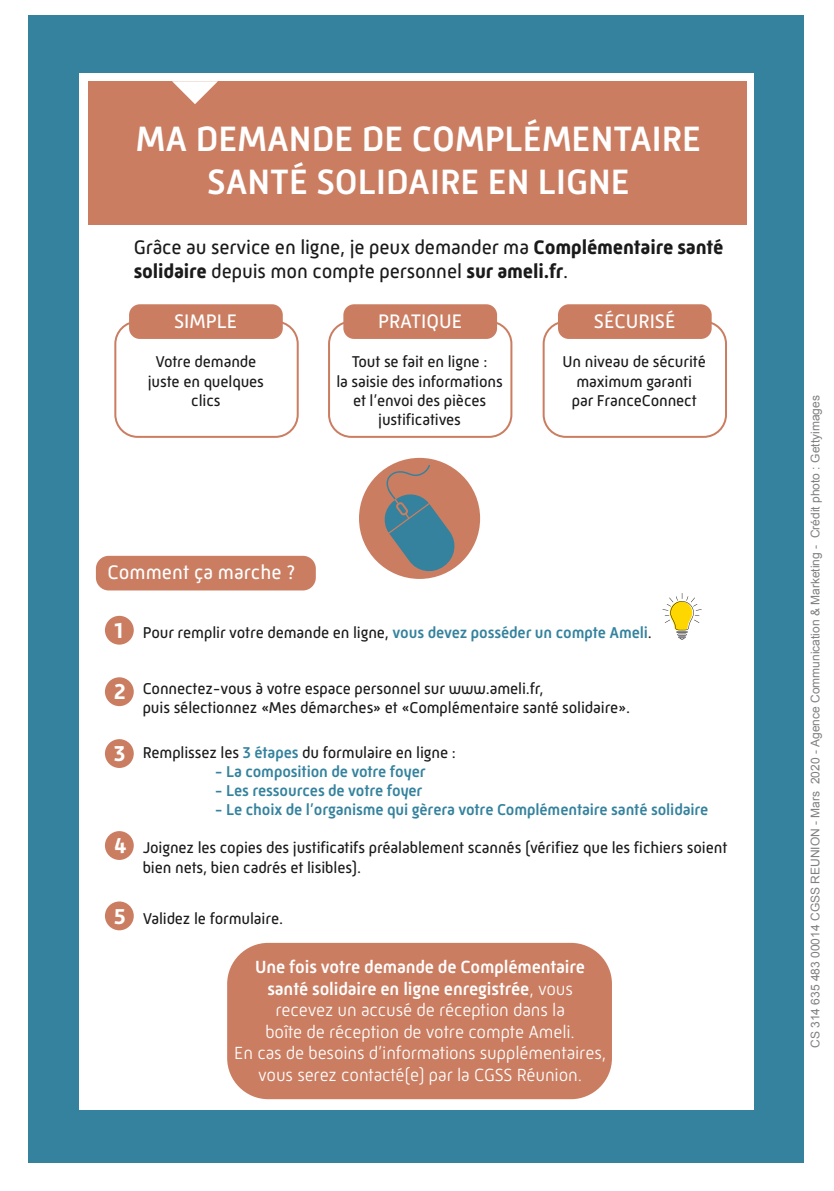
<style>
.page{position:relative;width:834px;height:1191px;background:#fff}
.page>*{position:absolute;margin:0;border:0;box-sizing:border-box;transform-origin:0 0}
.t1{font:500 36px/43.2px "Mic 32 New";color:#fff;text-align:center}
.t2{font:20px/24px "Mic 32 New";letter-spacing:-.01em;color:#1a1a1a}
.t3{font:20px "Mic 32 New";color:#fff}
.t4{font:300 18px/21.6px "Mic 32 New";letter-spacing:-.01em;color:#fff;text-align:center}
.t5{font:16px/19.2px "Mic 32 New";letter-spacing:-.01em;color:#1a1a1a;text-align:center}
.t6{font:500 16px "Mic 32 New";letter-spacing:-.01em;color:#34829d}
.t7{font:12px "Arial";color:#808080}
.s1{font-weight:700}
.s2{font-weight:700;font-size:22px;color:#fff}
.s3{font-weight:500;color:#34829d}
.s4{font-weight:500}
</style>
<div class="page">
<div style="left:28px;top:15px;width:775px;height:1147px;background:#34829d"></div>
<div style="left:79px;top:74px;width:675px;height:1036px;background:#fff"></div>
<div style="left:88px;top:81px;width:658px;height:144px;background:#cb7d61"></div>
<svg style="left:172px;top:81px;width:46px;height:23px"></svg>
<svg style="left:662px;top:593px;width:39px;height:46px"></svg>
<div style="left:114px;top:320px;width:184px;height:118px;border:2px solid #cb7d61;border-radius:22px"></div>
<div style="left:129px;top:304px;width:154px;height:35px;background:#cb7d61;border-radius:11px"></div>
<div style="left:328px;top:320px;width:184px;height:118px;border:2px solid #cb7d61;border-radius:22px"></div>
<div style="left:343px;top:304px;width:154px;height:35px;background:#cb7d61;border-radius:11px"></div>
<div style="left:542px;top:320px;width:184px;height:118px;border:2px solid #cb7d61;border-radius:22px"></div>
<div style="left:558px;top:304px;width:153px;height:35px;background:#cb7d61;border-radius:11px"></div>
<div style="left:226px;top:942px;width:387px;height:158px;background:#cb7d61;border-radius:42px"></div>
<div style="left:225px;top:941px;width:389px;height:160px;border:2px solid #fff;border-radius:42px"></div>
<div style="left:96px;top:556px;width:220px;height:34px;background:#cb7d61;border-radius:13px"></div>
<div style="left:105px;top:677px;width:29px;height:29px;background:#cb7d61;border-radius:50%"></div>
<div style="left:105px;top:739px;width:29px;height:29px;background:#cb7d61;border-radius:50%"></div>
<div style="left:105px;top:831px;width:29px;height:29px;background:#cb7d61;border-radius:50%"></div>
<div style="left:105px;top:901px;width:29px;height:29px;background:#cb7d61;border-radius:50%"></div>
<div style="left:359px;top:458px;width:121px;height:121px;background:#cb7d61;border-radius:50%"></div>
<svg style="left:381px;top:465px;width:76px;height:109px"></svg>
<div style="left:105px;top:616px;width:29px;height:28px;background:#cb7d61;border-radius:50%"></div>
<h1 class="t1" style="left:136px;top:117px;width:566px">MA DEMANDE DE COMPLÉMENTAIRE<br>SANTÉ SOLIDAIRE EN LIGNE</h1>
<p class="t2" style="left:134px;top:235px;width:591px">Grâce au service en ligne, je peux demander ma <span class="s1">Complémentaire santé solidaire</span> depuis mon compte personnel <span class="s1">sur ameli.fr</span>.</p>
<p class="t3" style="left:174px;top:310px;width:65px">SIMPLE</p>
<p class="t5" style="left:148px;top:352px;width:118px">Votre demande juste en quelques clics</p>
<p class="t5" style="left:336px;top:352px;width:168px">Tout se fait en ligne :<br>la saisie des informations et l’envoi des pièces justificatives</p>
<p class="t3" style="left:594px;top:310px;width:83px">SÉCURISÉ</p>
<p class="t3" style="left:378px;top:310px;width:86px">PRATIQUE</p>
<p class="t5" style="left:562px;top:352px;width:145px">Un niveau de sécurité maximum garanti<br>par FranceConnect</p>
<p class="t3" style="left:107px;top:560px;width:189px">Comment ça marche ?</p>
<p class="t5" style="left:114px;top:623px;width:539px"><span class="s2">1</span> Pour remplir votre demande en ligne, <span class="s3">vous devez posséder un compte Ameli</span>.</p>
<p class="t5" style="left:143px;top:679px;width:489px;text-align:left;text-indent:-28px"><span class="s2">2</span> Connectez-vous à votre espace personnel sur www.ameli.fr,<br>puis sélectionnez «Mes démarches» et «Complémentaire santé solidaire».</p>
<p class="t5" style="left:114px;top:742px;width:343px"><span class="s2">3</span> Remplissez les <span class="s3">3 étapes</span> du formulaire en ligne :</p>
<p class="t6" style="left:215px;top:762px;width:212px">- La composition de votre foyer</p>
<p class="t6" style="left:215px;top:781px;width:209px">- Les ressources de votre foyer</p>
<p class="t6" style="left:215px;top:800px;width:495px">- Le choix de l’organisme qui gèrera votre Complémentaire santé solidaire</p>
<p class="t5" style="left:143px;top:838px;width:586px;text-align:left;text-indent:-28px"><span class="s2">4</span> Joignez les copies des justificatifs préalablement scannés (vérifiez que les fichiers soient bien nets, bien cadrés et lisibles).</p>
<p class="t5" style="left:114px;top:908px;width:170px"><span class="s2">5</span> Validez le formulaire.</p>
<p class="t4" style="left:234px;top:956px;width:373px"><span class="s4">Une fois votre demande de Complémentaire santé solidaire en ligne enregistrée</span>, vous<br>recevez un accusé de réception dans la<br>boîte de réception de votre compte Ameli.<br>En cas de besoins d’informations supplémentaires, vous serez contacté(e) par la CGSS Réunion.</p>
<p class="t7" style="left:807px;top:1048px;width:654px;rotate:-90deg">CS 314 635 483 00014 CGSS REUNION - Mars 2020 - Agence Communication &amp; Marketing - Crédit photo : Gettyimages</p>
</div>
